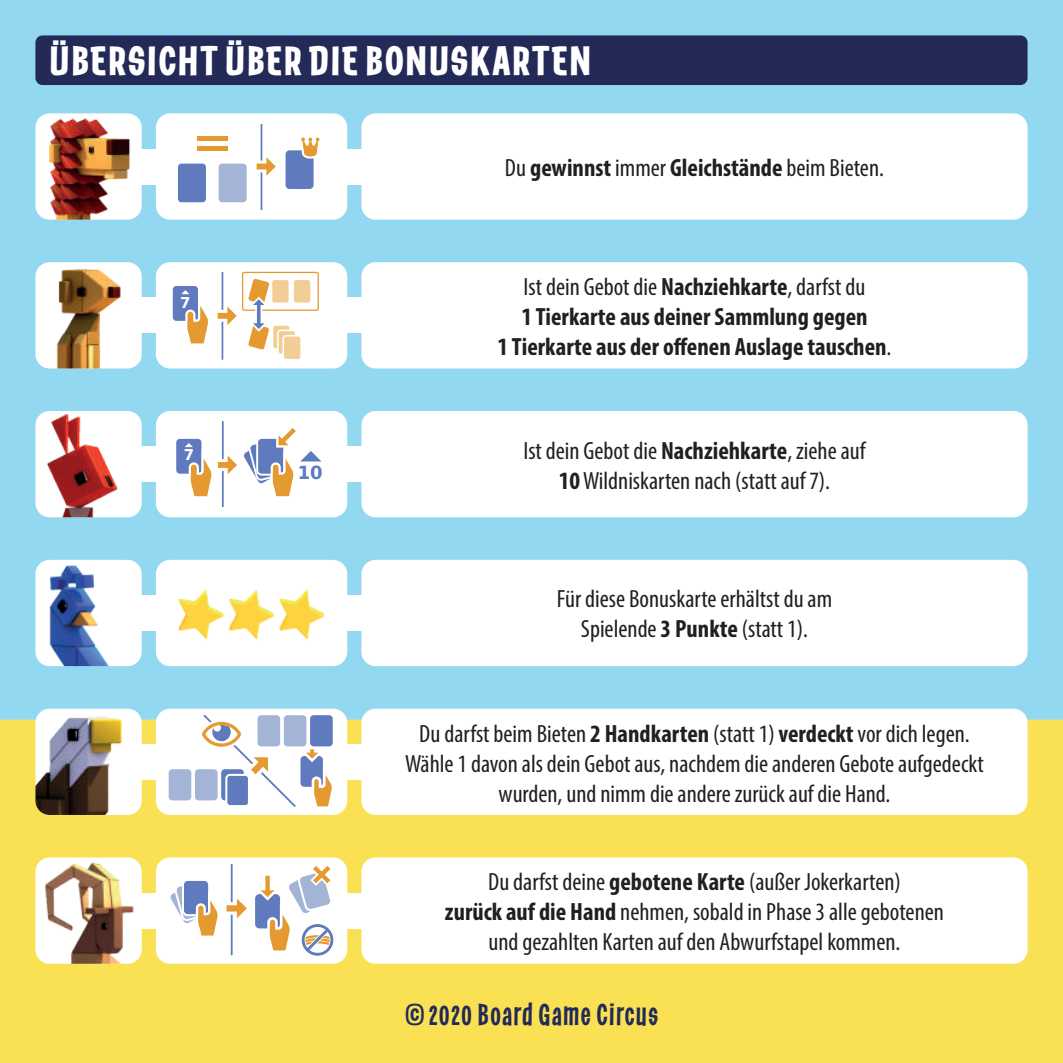
<style>
.page{position:relative;width:1063px;height:1063px;background:#93d8f1}
.page>*{position:absolute;margin:0;border:0;box-sizing:border-box;transform-origin:0 0}
.t1{font:37.5px "Barbieri";letter-spacing:.05em;color:#fff}
.t2{font:300 27.5px "Barbieri";letter-spacing:.05em;color:#232a58}
.t3{font:condensed 25px/30px "Myriad Pro";color:#231f20;text-align:center}
.t4{font:700 condensed 25px/30px "Myriad Pro";color:#231f20;text-align:center}
.t5{font:700 18px "DejaVu Sans";color:#5f7bbd}
.t6{font:700 15px "DejaVu Sans";color:#fff}
.s1{font-weight:400}
.s2{font-weight:700}
</style>
<div class="page">
<img style="left:0;top:411px;width:1063px;height:652px">
<div style="left:361px;top:113px;width:667px;height:107px;background:#fff;border-radius:14px"></div>
<div style="left:156px;top:113px;width:191px;height:107px;background:#fff;border-radius:14px"></div>
<div style="left:133px;top:149px;width:236px;height:35px;background:#fff"></div>
<div style="left:361px;top:262px;width:667px;height:107px;background:#fff;border-radius:14px"></div>
<div style="left:156px;top:262px;width:191px;height:107px;background:#fff;border-radius:14px"></div>
<div style="left:133px;top:298px;width:236px;height:35px;background:#fff"></div>
<div style="left:361px;top:411px;width:667px;height:106px;background:#fff;border-radius:14px"></div>
<div style="left:156px;top:411px;width:191px;height:106px;background:#fff;border-radius:14px"></div>
<div style="left:133px;top:446px;width:236px;height:36px;background:#fff"></div>
<div style="left:361px;top:560px;width:667px;height:106px;background:#fff;border-radius:14px"></div>
<div style="left:156px;top:560px;width:191px;height:106px;background:#fff;border-radius:14px"></div>
<div style="left:133px;top:595px;width:236px;height:36px;background:#fff"></div>
<div style="left:361px;top:709px;width:667px;height:106px;background:#fff;border-radius:14px"></div>
<div style="left:156px;top:709px;width:191px;height:106px;background:#fff;border-radius:14px"></div>
<div style="left:133px;top:744px;width:236px;height:36px;background:#fff"></div>
<div style="left:361px;top:857px;width:667px;height:107px;background:#fff;border-radius:14px"></div>
<div style="left:156px;top:857px;width:191px;height:107px;background:#fff;border-radius:14px"></div>
<div style="left:133px;top:893px;width:236px;height:35px;background:#fff"></div>
<div style="left:286px;top:150px;width:28px;height:39px;background:#5f7bbd;border-radius:4px"></div>
<svg style="left:297px;top:137px;width:23px;height:24px"></svg>
<hr style="left:261px;top:124px;width:1px;height:85px;background:#5f7bbd">
<svg style="left:256px;top:149px;width:20px;height:41px"></svg>
<div style="left:178px;top:164px;width:28px;height:38px;background:#5f7bbd;border-radius:4px"></div>
<div style="left:219px;top:164px;width:28px;height:38px;background:#a3b4d7;border-radius:4px"></div>
<div style="left:197px;top:136px;width:31px;height:5px;background:#e49931"></div>
<div style="left:197px;top:146px;width:31px;height:5px;background:#e49931"></div>
<hr style="left:222px;top:272px;width:1px;height:88px;background:#5f7bbd">
<div style="left:242px;top:272px;width:77px;height:39px;border:1px solid #e49931;border-radius:2px"></div>
<div style="left:272px;top:280px;width:17px;height:23px;background:#f3cd96;border-radius:2px"></div>
<div style="left:294px;top:280px;width:16px;height:23px;background:#f3cd96;border-radius:2px"></div>
<div style="left:273px;top:326px;width:17px;height:22px;background:#f3cd96;border-radius:2px"></div>
<div style="left:277px;top:330px;width:19px;height:25px;border:3px solid #fff;border-radius:2px"></div>
<svg style="left:279px;top:331px;width:16px;height:23px"></svg>
<div style="left:283px;top:335px;width:19px;height:26px;border:3px solid #fff;border-radius:2px"></div>
<div style="left:284px;top:337px;width:16px;height:22px;background:#f3cd96;border-radius:2px"></div>
<div style="left:173px;top:286px;width:25px;height:35px;background:#5f7bbd;border-radius:4px"></div>
<svg style="left:181px;top:279px;width:92px;height:81px"></svg>
<hr style="left:222px;top:422px;width:2px;height:85px;background:#5f7bbd">
<div style="left:176px;top:439px;width:25px;height:35px;background:#5f7bbd;border-radius:4px"></div>
<svg style="left:185px;top:422px;width:136px;height:78px"></svg>
<img style="left:178px;top:589px;width:147px;height:51px">
<div style="left:195px;top:769px;width:23px;height:31px;background:#a3b4d7;border-radius:4px"></div>
<div style="left:169px;top:769px;width:22px;height:31px;background:#a3b4d7;border-radius:4px"></div>
<svg style="left:199px;top:716px;width:134px;height:91px"></svg>
<svg style="left:170px;top:865px;width:164px;height:91px"></svg>
<img style="left:35px;top:113px;width:107px;height:107px">
<img style="left:35px;top:262px;width:107px;height:107px">
<img style="left:35px;top:411px;width:107px;height:106px">
<img style="left:35px;top:560px;width:107px;height:106px">
<img style="left:35px;top:709px;width:107px;height:106px">
<img style="left:35px;top:857px;width:107px;height:107px">
<div style="left:35px;top:35px;width:993px;height:50px;background:#232a58;border-radius:7px"></div>
<h1 class="t1" style="left:50px;top:38px;width:543px">ÜBERSICHT ÜBER DIE BONUSKARTEN</h1>
<p class="t6" style="left:180px;top:290px;width:12px">7</p>
<p class="t6" style="left:184px;top:443px;width:12px">7</p>
<p class="t5" style="left:298px;top:458px;width:27px">10</p>
<p class="t4" style="left:505px;top:152px;width:381px"><span class="s1">Du</span> gewinnst <span class="s1">immer</span> Gleichstände <span class="s1">beim Bieten.</span></p>
<p class="t4" style="left:498px;top:271px;width:395px"><span class="s1">Ist dein Gebot die</span> Nachziehkarte<span class="s1">, darfst du<br></span>1 Tierkarte aus deiner Sammlung gegen<br>1 Tierkarte aus der offenen Auslage tauschen<span class="s1">.</span></p>
<p class="t3" style="left:523px;top:435px;width:344px">Ist dein Gebot die <span class="s2">Nachziehkarte</span>, ziehe auf<br><span class="s2">10</span> Wildniskarten nach (statt auf 7).</p>
<p class="t3" style="left:557px;top:584px;width:277px">Für diese Bonuskarte erhältst du am<br>Spielende <span class="s2">3 Punkte</span> (statt 1).</p>
<p class="t3" style="left:405px;top:719px;width:580px">Du darfst beim Bieten <span class="s2">2 Handkarten</span> (statt 1) <span class="s2">verdeckt</span> vor dich legen.<br>Wähle 1 davon als dein Gebot aus, nachdem die anderen Gebote aufgedeckt wurden, und nimm die andere zurück auf die Hand.</p>
<p class="t3" style="left:445px;top:866px;width:501px">Du darfst deine <span class="s2">gebotene Karte</span> (außer Jokerkarten)<br><span class="s2">zurück auf die Hand</span> nehmen, sobald in Phase 3 alle gebotenen und gezahlten Karten auf den Abwurfstapel kommen.</p>
<p class="t2" style="left:405px;top:998px;width:254px">©2020 Board Game Circus</p>
</div>
